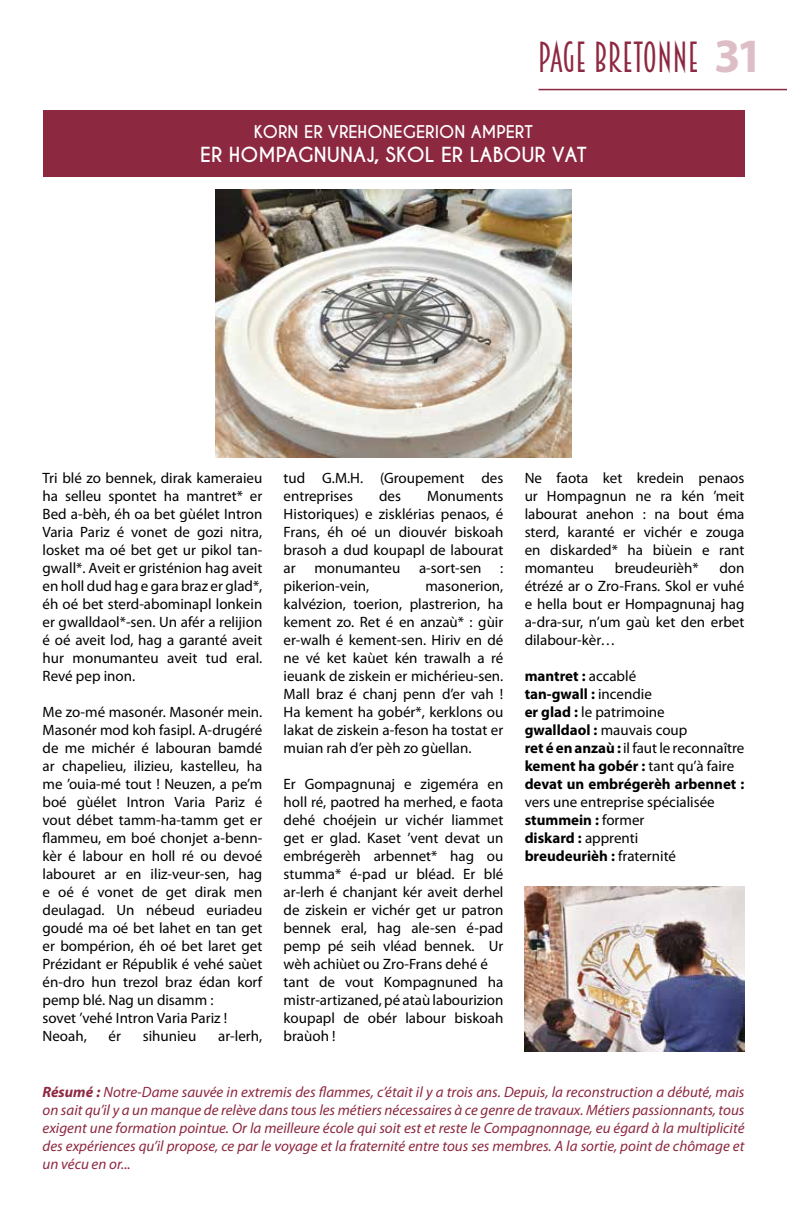
<style>
.page{position:relative;width:787px;height:1212px;background:#fff}
.page>*{position:absolute;margin:0;border:0;box-sizing:border-box;transform-origin:0 0}
.t1{font:39px "Breamcatcher";color:#8d2841}
.t2{font:700 19.5px "Caviar Dreams";color:#fff}
.t3{font:700 16.5px "Caviar Dreams";color:#fff}
.t4{font:15px/18px "Myriad Pro";color:#000;text-align:justify}
.t5{font:italic 15px/18px "Myriad Pro";color:#8d2841;text-align:justify}
.t6{font:700 15px/18px "Myriad Pro";color:#000}
.s1{font-family:"Myriad Pro";font-weight:700;font-size:48px}
.s2{font-weight:400}
.s3{font-weight:700}
</style>
<div class="page">
<hr style="left:538px;top:89px;width:249px;height:1px;background:#8d2841">
<div style="left:43px;top:111px;width:701px;height:66px;background:#8d2841"></div>
<img style="left:215px;top:190px;width:357px;height:267px">
<img style="left:524px;top:887px;width:220px;height:164px">
<h1 class="t1" style="left:537px;top:34px;width:227px">PAGE BRETONNE <span class="s1">31</span></h1>
<p class="t3" style="left:254px;top:122px;width:280px">KORN ER VREHONEGERION AMPERT</p>
<h2 class="t2" style="left:200px;top:143px;width:388px">ER HOMPAGNUNAJ, SKOL ER LABOUR VAT</h2>
<p class="t4" style="left:43px;top:469px;width:221px">Tri blé zo bennek, dirak kameraieu ha selleu spontet ha mantret* er Bed a-bèh, éh oa bet gùélet Intron Varia Pariz é vonet de gozi nitra, losket ma oé bet get ur pikol tan&shy;gwall*. Aveit er gristénion hag aveit en holl dud hag e gara braz er glad*, éh oé bet sterd-abominapl lonkein er gwalldaol*-sen. Un afér a relijion é oé aveit lod, hag a garanté aveit hur monumanteu aveit tud eral.<br>Revé pep inon.</p>
<p class="t4" style="left:43px;top:703px;width:221px;text-align:left">Me zo-mé masonér. Masonér mein.<br>Masonér mod koh fasipl. A-drugéré de me michér é labouran bamdé ar chapelieu, ilizieu, kastelleu, ha me ’ouia-mé tout ! Neuzen, a pe’m boé gùélet Intron Varia Pariz é vout débet tamm-ha-tamm get er flammeu, em boé chonjet a-benn&shy;kèr é labour en holl ré ou devoé labouret ar en iliz-veur-sen, hag e oé é vonet de get dirak men deulagad. Un nébeud euriadeu goudé ma oé bet lahet en tan get er bompérion, éh oé bet laret get<br>Prézidant er Républik é vehé saùet én-dro hun trezol braz édan korf pemp blé. Nag un disamm :<br>sovet ’vehé Intron Varia Pariz !<br>Neoah,</p>
<p class="t4" style="left:109px;top:1027px;width:14px">ér</p>
<p class="t4" style="left:143px;top:1027px;width:55px">sihunieu</p>
<p class="t4" style="left:218px;top:1027px;width:46px">ar-lerh,</p>
<p class="t4" style="left:283px;top:469px;width:221px">tud G.M.H. (Groupement des entreprises</p>
<p class="t4" style="left:379px;top:487px;width:23px">des</p>
<p class="t4" style="left:283px;top:487px;width:221px;text-indent:144px">Monuments Historiques) e zisklérias penaos, é Frans, éh oé un diouvér biskoah brasoh a dud koupapl de labourat ar monumanteu a-sort-sen : pikerion-vein,</p>
<p class="t4" style="left:283px;top:577px;width:221px;text-indent:142px">masonerion, kalvézion, toerion, plastrerion, ha kement zo. Ret é en anzaù* : gùir er-walh é kement-sen. Hiriv en dé ne vé ket kaùet kén trawalh a ré ieuank de ziskein er michérieu-sen.<br>Mall braz é chanj penn d’er vah !<br>Ha kement ha gobér*, kerklons ou lakat de ziskein a-feson ha tostat er muian rah d’er pèh zo gùellan.</p>
<p class="t4" style="left:283px;top:775px;width:221px;text-align:left">Er Gompagnunaj e zigeméra en holl ré, paotred ha merhed, e faota dehé choéjein ur vichér liammet get er glad. Kaset ’vent devat un embrégerèh arbennet* hag ou stumma* é-pad ur bléad. Er blé ar-lerh é chanjant kér aveit derhel de ziskein er vichér get ur patron bennek eral, hag ale-sen é-pad pemp pé seih vléad bennek. Ur wèh achiùet ou Zro-Frans dehé é tant de vout Kompagnuned ha mistr-artizaned, pé ataù labourizion koupapl de obér labour biskoah braùoh !</p>
<p class="t4" style="left:524px;top:469px;width:221px">Ne faota ket kredein penaos ur Hompagnun ne ra kén ’meit labourat anehon : na bout éma sterd, karanté er vichér e zouga en diskarded* ha biùein e rant momanteu</p>
<p class="t4" style="left:524px;top:559px;width:221px;text-indent:195px">don étrézé ar o Zro-Frans. Skol er vuhé e hella bout er Hompagnunaj hag a-dra-sur, n’um gaù ket den erbet dilabour-kèr…</p>
<p class="t6" style="left:524px;top:667px;width:221px">mantret : <span class="s2">accablé<br></span>tan-gwall : <span class="s2">incendie<br></span>er glad : <span class="s2">le patrimoine<br></span>gwalldaol : <span class="s2">mauvais coup<br></span>ret é en anzaù : <span class="s2">il faut le reconnaître </span>kement ha gobér : <span class="s2">tant qu’à faire </span>devat un embrégerèh arbennet :</p>
<p class="t4" style="left:524px;top:793px;width:192px;text-align:left">vers une entreprise spécialisée <span class="s3">stummein :</span> former<br><span class="s3">diskard :</span> apprenti <span class="s3">breudeurièh :</span> fraternité</p>
<p class="t4" style="left:615px;top:559px;width:85px">breudeurièh*</p>
<p class="t5" style="left:43px;top:1083px;width:703px"><span class="s3">Résumé :</span> Notre-Dame sauvée in extremis des flammes, c’était il y a trois ans. Depuis, la reconstruction a débuté, mais on sait qu’il y a un manque de relève dans tous les métiers nécessaires à ce genre de travaux. Métiers passionnants, tous exigent une formation pointue. Or la meilleure école qui soit est et reste le Compagnonnage, eu égard à la multiplicité des expériences qu’il propose, ce par le voyage et la fraternité entre tous ses membres. A la sortie, point de chômage et un vécu en or...</p>
</div>
